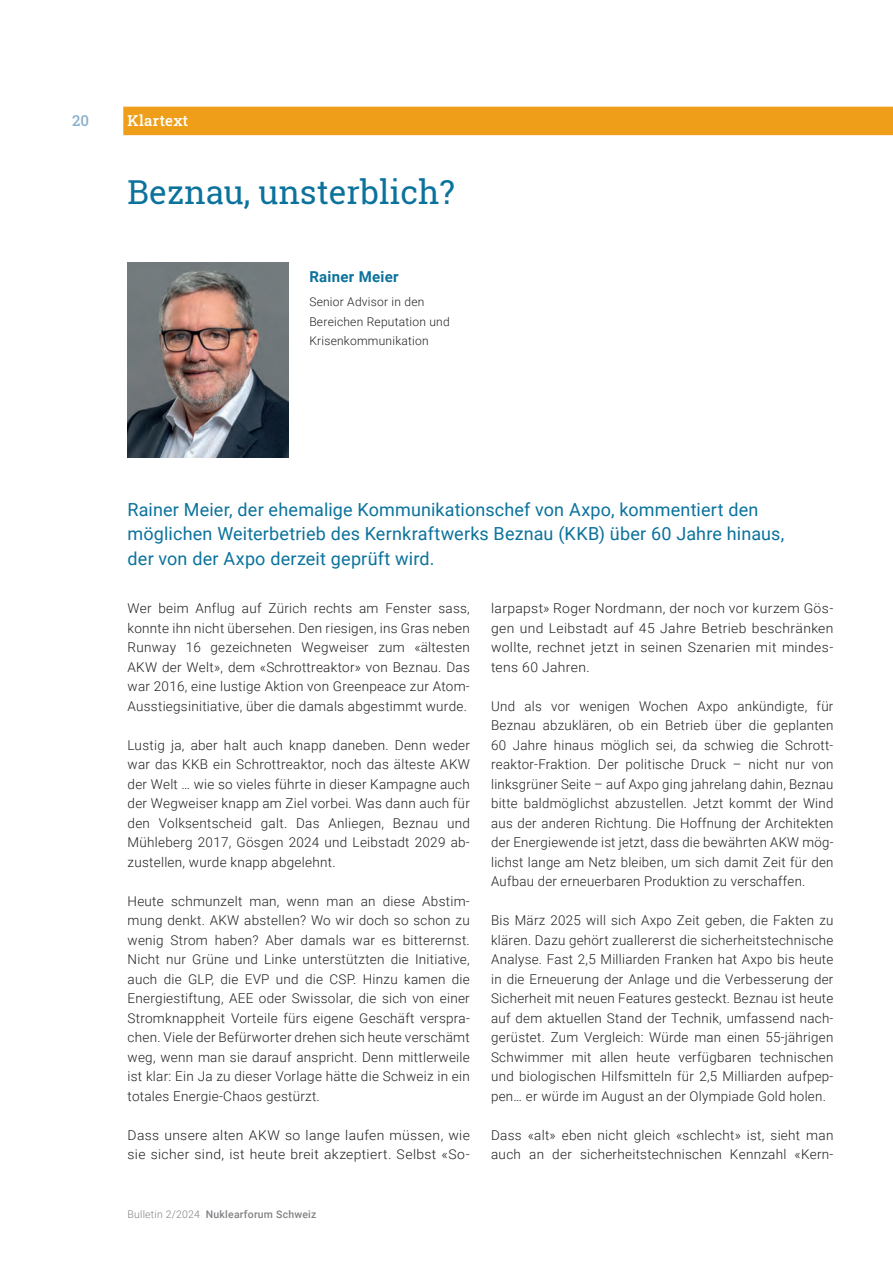
<style>
.page{position:relative;width:893px;height:1263px;background:#fff}
.page>*{position:absolute;margin:0;border:0;box-sizing:border-box;transform-origin:0 0}
.t1{font:33px "Roboto Slab";color:#0b729c}
.t2{font:18px/24.3px "Roboto";letter-spacing:.01em;color:#0b729c}
.t3{font:700 15px "Roboto";letter-spacing:.02em;color:#0b729c}
.t4{font:500 15px "Roboto Slab";letter-spacing:.02em;color:#fff}
.t5{font:500 15px "Roboto Slab";color:#8cb1cd}
.t6{font:300 13.5px/19.5px "Roboto";letter-spacing:.02em;color:#231f20;text-align:justify}
.t7{font:300 12px/19.5px "Roboto";letter-spacing:.02em;color:#231f20}
.t8{font:500 10.5px "Roboto";letter-spacing:.02em;color:#808285}
.s1{font-weight:300}
</style>
<div class="page">
<img style="left:128px;top:262px;width:160px;height:195px">
<div style="left:123px;top:107px;width:770px;height:28px;background:#ee9e18"></div>
<p class="t5" style="left:72px;top:110px;width:18px">20</p>
<p class="t4" style="left:128px;top:110px;width:62px">Klartext</p>
<h1 class="t1" style="left:128px;top:169px;width:329px">Beznau, unsterblich?</h1>
<p class="t3" style="left:309px;top:266px;width:91px">Rainer Meier</p>
<p class="t7" style="left:309px;top:292px;width:142px">Senior Advisor in den<br>Bereichen Reputation und<br>Krisenkommunikation</p>
<h2 class="t2" style="left:128px;top:497px;width:658px">Rainer Meier, der ehemalige Kommunikationschef von Axpo, kommentiert den möglichen Weiterbetrieb des Kernkraftwerks Beznau (KKB) über 60 Jahre hinaus, der von der Axpo derzeit geprüft wird.</h2>
<p class="t6" style="left:128px;top:598px;width:344px">Wer beim Anflug auf Zürich rechts am Fenster sass, konnte ihn nicht übersehen. Den riesigen, ins Gras neben Runway 16 gezeichneten Wegweiser zum «ältesten AKW der Welt», dem «Schrottreaktor» von Beznau. Das war 2016, eine lustige Aktion von Greenpeace zur Atom-Ausstiegsinitiative, über die damals abgestimmt wurde.</p>
<p class="t6" style="left:128px;top:735px;width:344px">Lustig ja, aber halt auch knapp daneben. Denn weder war das KKB ein Schrottreaktor, noch das älteste AKW der Welt … wie so vieles führte in dieser Kampagne auch der Wegweiser knapp am Ziel vorbei. Was dann auch für den Volksentscheid galt. Das Anliegen, Beznau und Mühleberg 2017, Gösgen 2024 und Leibstadt 2029 ab&shy;zustellen, wurde knapp abgelehnt.</p>
<p class="t6" style="left:128px;top:891px;width:344px">Heute schmunzelt man, wenn man an diese Abstim&shy;mung denkt. AKW abstellen? Wo wir doch so schon zu wenig Strom haben? Aber damals war es bitterernst.<br>Nicht nur Grüne und Linke unterstützten die Initiative, auch die GLP, die EVP und die CSP. Hinzu kamen die Energiestiftung, AEE oder Swissolar, die sich von einer Stromknappheit Vorteile fürs eigene Geschäft verspra&shy;chen. Viele der Befürworter drehen sich heute verschämt weg, wenn man sie darauf anspricht. Denn mittlerweile ist klar: Ein Ja zu dieser Vorlage hätte die Schweiz in ein totales Energie-Chaos gestürzt.</p>
<p class="t6" style="left:128px;top:1125px;width:344px">Dass unsere alten AKW so lange laufen müssen, wie sie sicher sind, ist heute breit akzeptiert. Selbst «So-</p>
<p class="t6" style="left:491px;top:598px;width:344px">larpapst» Roger Nordmann, der noch vor kurzem Gös&shy;gen und Leibstadt auf 45 Jahre Betrieb beschränken wollte, rechnet jetzt in seinen Szenarien mit mindes&shy;tens 60 Jahren.</p>
<p class="t6" style="left:491px;top:696px;width:344px">Und als vor wenigen Wochen Axpo ankündigte, für Beznau abzuklären, ob ein Betrieb über die geplanten 60 Jahre hinaus möglich sei, da schwieg die Schrott&shy;reaktor-Fraktion. Der politische Druck – nicht nur von linksgrüner Seite – auf Axpo ging jahrelang dahin, Beznau bitte baldmöglichst abzustellen. Jetzt kommt der Wind aus der anderen Richtung. Die Hoffnung der Architekten der Energiewende ist jetzt, dass die bewährten AKW mög&shy;lichst lange am Netz bleiben, um sich damit Zeit für den Aufbau der erneuerbaren Produktion zu verschaffen.</p>
<p class="t6" style="left:491px;top:910px;width:344px">Bis März 2025 will sich Axpo Zeit geben, die Fakten zu klären. Dazu gehört zuallererst die sicherheitstechnische Analyse. Fast 2,5 Milliarden Franken hat Axpo bis heute in die Erneuerung der Anlage und die Verbesserung der Sicherheit mit neuen Features gesteckt. Beznau ist heute auf dem aktuellen Stand der Technik, umfassend nach&shy;gerüstet. Zum Vergleich: Würde man einen 55-jährigen Schwimmer mit allen heute verfügbaren technischen und biologischen Hilfsmitteln für 2,5 Milliarden aufpep&shy;pen… er würde im August an der Olympiade Gold holen.</p>
<p class="t6" style="left:491px;top:1125px;width:344px">Dass «alt» eben nicht gleich «schlecht» ist, sieht man auch an der sicherheitstechnischen Kennzahl «Kern-</p>
<p class="t8" style="left:128px;top:1207px;width:190px"><span class="s1">Bulletin 2/2024</span> Nuklearforum Schweiz</p>
</div>
